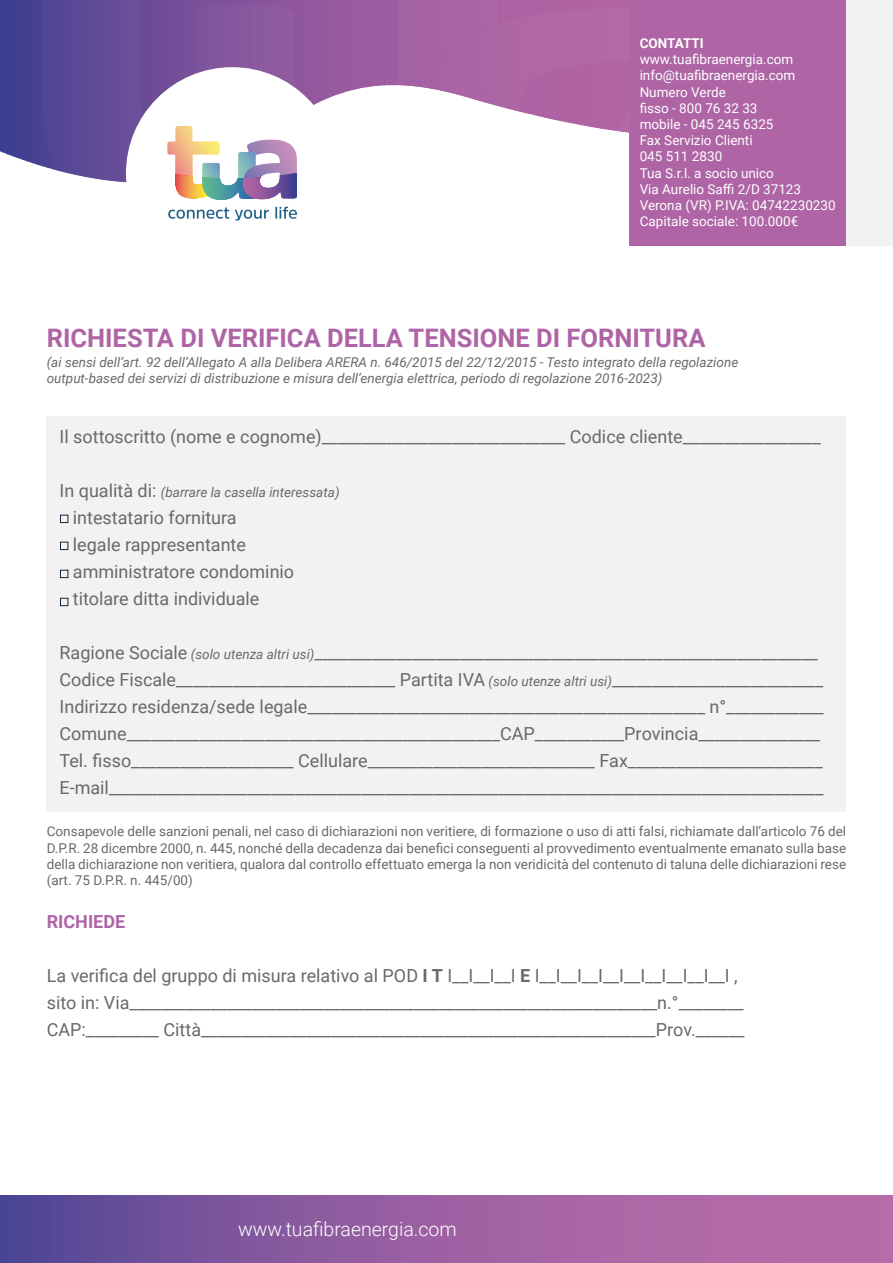
<style>
.page{position:relative;width:893px;height:1263px;background:#fff}
.page>*{position:absolute;margin:0;border:0;box-sizing:border-box;transform-origin:0 0}
.t1{font:700 25.5px "Roboto";color:#ae64a5}
.t2{font:300 19.5px "Roboto";color:#fff}
.t3{font:18px/27px "Roboto";color:#696969}
.t4{font:700 18px "Roboto";color:#ae64a5}
.t5{font:13.5px/16.2px "Roboto";color:#696969;text-align:justify}
.t6{font:italic 13.5px/16.2px "Roboto";color:#696969}
.t7{font:13.5px/16.2px "Roboto";color:#fff}
.t8{font:700 13.5px "Roboto";color:#fff}
.s1{font-style:normal;font-size:18px}
.s2{font-style:italic;font-size:13.5px}
.s3{font-weight:700}
</style>
<div class="page">
<hr style="left:0;top:0;width:2px;height:216px;background:#373e8f">
<svg style="left:2px;top:0;width:5px;height:154px"></svg>
<svg style="left:7px;top:0;width:5px;height:156px"></svg>
<svg style="left:12px;top:0;width:5px;height:158px"></svg>
<svg style="left:17px;top:0;width:5px;height:160px"></svg>
<svg style="left:22px;top:0;width:5px;height:162px"></svg>
<svg style="left:27px;top:0;width:5px;height:163px"></svg>
<svg style="left:32px;top:0;width:5px;height:165px"></svg>
<svg style="left:37px;top:0;width:5px;height:166px"></svg>
<svg style="left:42px;top:0;width:587px;height:221px"></svg>
<div style="left:657px;top:0;width:236px;height:246px;background:#f2f2f2"></div>
<div style="left:629px;top:0;width:217px;height:246px;background:#ae64a5"></div>
<svg style="left:0;top:1196px;width:893px;height:67px;background:#925da1"></svg>
<div style="left:47px;top:416px;width:799px;height:396px;background:#f2f2f2"></div>
<div style="left:60px;top:515px;width:8px;height:8px;border:1px solid #13253b"></div>
<div style="left:60px;top:542px;width:8px;height:8px;border:1px solid #13253b"></div>
<div style="left:60px;top:570px;width:8px;height:8px;border:1px solid #13253b"></div>
<div style="left:60px;top:598px;width:8px;height:8px;border:1px solid #13253b"></div>
<p class="t8" style="left:640px;top:34px;width:66px">CONTATTI</p>
<p class="t7" style="left:640px;top:51px;width:197px">www.tuafibraenergia.com info@tuafibraenergia.com<br>Numero Verde<br>fisso - 800 76 32 33<br>mobile - 045 245 6325<br>Fax Servizio Clienti<br>045 511 2830<br>Tua S.r.l. a socio unico<br>Via Aurelio Saffi 2/D 37123<br>Verona (VR) P.IVA: 04742230230<br>Capitale sociale: 100.000€</p>
<h1 class="t1" style="left:47px;top:320px;width:660px">RICHIESTA DI VERIFICA DELLA TENSIONE DI FORNITURA</h1>
<p class="t6" style="left:47px;top:354px;width:693px">(ai sensi dell’art. 92 dell’Allegato A alla Delibera ARERA n. 646/2015 del 22/12/2015 - Testo integrato della regolazione output-based dei servizi di distribuzione e misura dell’energia elettrica, periodo di regolazione 2016-2023)</p>
<p class="t3" style="left:60px;top:422px;width:763px">Il sottoscritto (nome e cognome)______________________________ Codice cliente_________________</p>
<p class="t6" style="left:60px;top:484px;width:282px"><span class="s1">In qualità di:</span> (barrare la casella interessata)</p>
<p class="t3" style="left:73px;top:503px;width:223px">intestatario fornitura<br>legale rappresentante amministratore condominio titolare ditta individuale</p>
<p class="t3" style="left:60px;top:638px;width:766px">Ragione Sociale <span class="s2">(solo utenza altri usi)</span>______________________________________________________________ Codice Fiscale___________________________ Partita IVA <span class="s2">(solo utenze altri usi)</span>__________________________ Indirizzo residenza/sede legale_________________________________________________ n°____________ Comune______________________________________________CAP___________Provincia_______________ Tel. fisso____________________ Cellulare____________________________ Fax________________________ E-mail________________________________________________________________________________________</p>
<p class="t5" style="left:47px;top:823px;width:801px">Consapevole delle sanzioni penali, nel caso di dichiarazioni non veritiere, di formazione o uso di atti falsi, richiamate dall’articolo 76 del D.P.R. 28 dicembre 2000, n. 445, nonché della decadenza dai benefici conseguenti al provvedimento eventualmente emanato sulla base della dichiarazione non veritiera, qualora dal controllo effettuato emerga la non veridicità del contenuto di taluna delle dichiarazioni rese (art. 75 D.P.R. n. 445/00)</p>
<p class="t4" style="left:47px;top:909px;width:80px">RICHIEDE</p>
<p class="t3" style="left:47px;top:962px;width:699px">La verifica del gruppo di misura relativo al POD <span class="s3">I T</span> I__I__I__I <span class="s3">E</span> I__I__I__I__I__I__I__I__I__I , sito in: Via_________________________________________________________________n.°________<br>CAP:_________ Città________________________________________________________Prov.______</p>
<p class="t2" style="left:238px;top:1215px;width:220px">www.tuafibraenergia.com</p>
</div>
